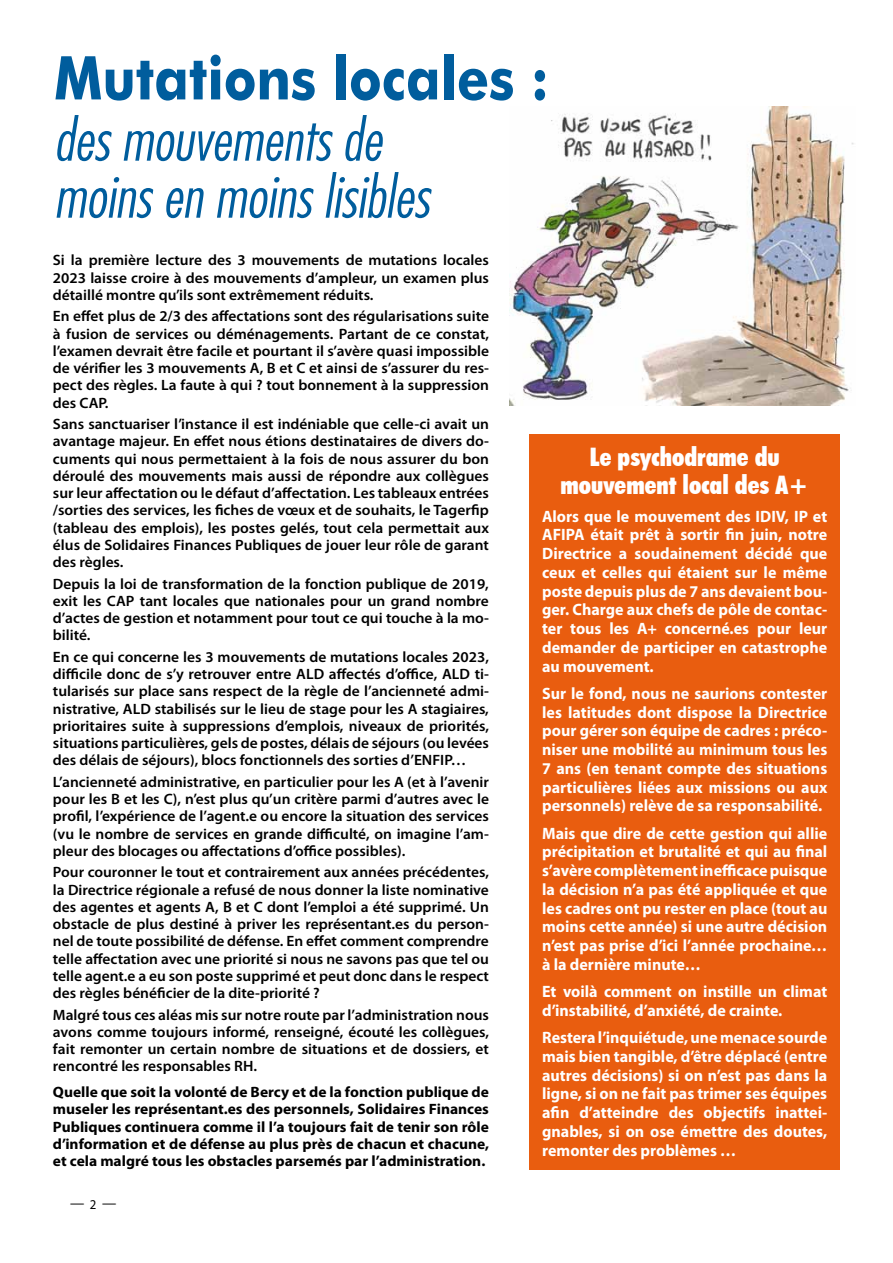
<style>
.page{position:relative;width:893px;height:1263px;background:#fff}
.page>*{position:absolute;margin:0;border:0;box-sizing:border-box;transform-origin:0 0}
.t1{font:700 60.3px "Futura BT";color:#005d9d;scale:.87 1}
.t2{font:57px/57px "Futura Lt Cn BT Italic";color:#005d9d}
.t3{font:900 condensed 25.5px/28.5px "Futura BT";color:#fff;text-align:center}
.t4{font:700 16.5px/18.8px "Myriad Pro";color:#fff;text-align:justify}
.t5{font:600 15px/17.2px "Myriad Pro";color:#000;text-align:justify}
.t6{font:700 15px/17.2px "Myriad Pro";color:#000;text-align:justify}
.t7{font:15px "Myriad Pro";color:#000;scale:.95 1}
.s1{font-size:13.5px}
</style>
<div class="page">
<div style="left:529px;top:434px;width:311px;height:736px;background:#e95d0f"></div>
<img style="left:509px;top:106px;width:345px;height:299px">
<h1 class="t1" style="left:54px;top:41px;width:570px">Mutations locales :</h1>
<h2 class="t2" style="left:54px;top:110px;width:377px">des mouvements de moins en moins lisibles</h2>
<p class="t5" style="left:53px;top:251px;width:438px">Si la première lecture des 3 mouvements de mutations locales 2023 laisse croire à des mouvements d’ampleur, un examen plus détaillé montre qu’ils sont extrêmement réduits.</p>
<p class="t5" style="left:53px;top:307px;width:438px">En effet plus de 2/3 des affectations sont des régularisations suite à fusion de services ou déménagements. Partant de ce constat, l’examen devrait être facile et pourtant il s’avère quasi impossible de vérifier les 3 mouvements A, B et C et ainsi de s’assurer du res&shy;pect des règles. La faute à qui ? tout bonnement à la suppression des CAP.</p>
<p class="t5" style="left:53px;top:415px;width:438px">Sans sanctuariser l’instance il est indéniable que celle-ci avait un avantage majeur. En effet nous étions destinataires de divers do&shy;cuments qui nous permettaient à la fois de nous assurer du bon déroulé des mouvements mais aussi de répondre aux collègues sur leur affectation ou le défaut d’affectation. Les tableaux entrées /sorties des services, les fiches de vœux et de souhaits, le Tagerfip (tableau des emplois), les postes gelés, tout cela permettait aux élus de Solidaires Finances Publiques de jouer leur rôle de garant des règles.</p>
<p class="t5" style="left:53px;top:575px;width:438px">Depuis la loi de transformation de la fonction publique de 2019, exit les CAP tant locales que nationales pour un grand nombre d’actes de gestion et notamment pour tout ce qui touche à la mo&shy;bilité.</p>
<p class="t5" style="left:53px;top:648px;width:438px">En ce qui concerne les 3 mouvements de mutations locales 2023, difficile donc de s’y retrouver entre ALD affectés d’office, ALD ti&shy;tularisés sur place sans respect de la règle de l’ancienneté admi&shy;nistrative, ALD stabilisés sur le lieu de stage pour les A stagiaires, prioritaires suite à suppressions d’emplois, niveaux de priorités, situations particulières, gels de postes, délais de séjours (ou levées des délais de séjours), blocs fonctionnels des sorties d’ENFIP…</p>
<p class="t5" style="left:53px;top:773px;width:438px">L’ancienneté administrative, en particulier pour les A (et à l’avenir pour les B et les C), n’est plus qu’un critère parmi d’autres avec le profil, l’expérience de l’agent.e ou encore la situation des services (vu le nombre de services en grande difficulté, on imagine l’am&shy;pleur des blocages ou affectations d’office possibles).</p>
<p class="t5" style="left:53px;top:863px;width:438px">Pour couronner le tout et contrairement aux années précédentes, la Directrice régionale a refusé de nous donner la liste nominative des agentes et agents A, B et C dont l’emploi a été supprimé. Un obstacle de plus destiné à priver les représentant.es du person&shy;nel de toute possibilité de défense. En effet comment comprendre telle affectation avec une priorité si nous ne savons pas que tel ou telle agent.e a eu son poste supprimé et peut donc dans le respect des règles bénéficier de la dite-priorité ?</p>
<p class="t5" style="left:53px;top:1005px;width:438px">Malgré tous ces aléas mis sur notre route par l’administration nous avons comme toujours informé, renseigné, écouté les collègues, fait remonter un certain nombre de situations et de dossiers, et rencontré les responsables RH.</p>
<p class="t6" style="left:53px;top:1083px;width:438px">Quelle que soit la volonté de Bercy et de la fonction publique de museler les représentant.es des personnels, Solidaires Finances Publiques continuera comme il l’a toujours fait de tenir son rôle d’information et de défense au plus près de chacun et chacune, et cela malgré tous les obstacles parsemés par l’administration.</p>
<p class="t7" style="left:70px;top:1194px;width:50px">— <span class="s1">2</span> —</p>
<h3 class="t3" style="left:561px;top:442px;width:250px">Le psychodrame du mouvement local des A+</h3>
<p class="t4" style="left:542px;top:506px;width:287px">Alors que le mouvement des IDIV, IP et AFIPA était prêt à sortir fin juin, notre Directrice a soudainement décidé que ceux et celles qui étaient sur le même poste depuis plus de 7 ans devaient bou&shy;ger. Charge aux chefs de pôle de contac&shy;ter tous les A+ concerné.es pour leur demander de participer en catastrophe au mouvement.</p>
<p class="t4" style="left:542px;top:683px;width:287px">Sur le fond, nous ne saurions contester les latitudes dont dispose la Directrice pour gérer son équipe de cadres : préco&shy;niser une mobilité au minimum tous les 7 ans (en tenant compte des situations particulières liées aux missions ou aux personnels) relève de sa responsabilité.</p>
<p class="t4" style="left:542px;top:823px;width:287px">Mais que dire de cette gestion qui allie précipitation et brutalité et qui au final s’avère complètement inefficace puisque la décision n’a pas été appliquée et que les cadres ont pu rester en place (tout au moins cette année) si une autre décision n’est pas prise d’ici l’année prochaine… à la dernière minute…</p>
<p class="t4" style="left:542px;top:982px;width:287px">Et voilà comment on instille un climat d’instabilité, d’anxiété, de crainte.</p>
<p class="t4" style="left:542px;top:1028px;width:287px">Restera l’inquiétude, une menace sourde mais bien tangible, d’être déplacé (entre autres décisions) si on n’est pas dans la ligne, si on ne fait pas trimer ses équipes afin d’atteindre des objectifs inattei&shy;gnables, si on ose émettre des doutes, remonter des problèmes …</p>
</div>
